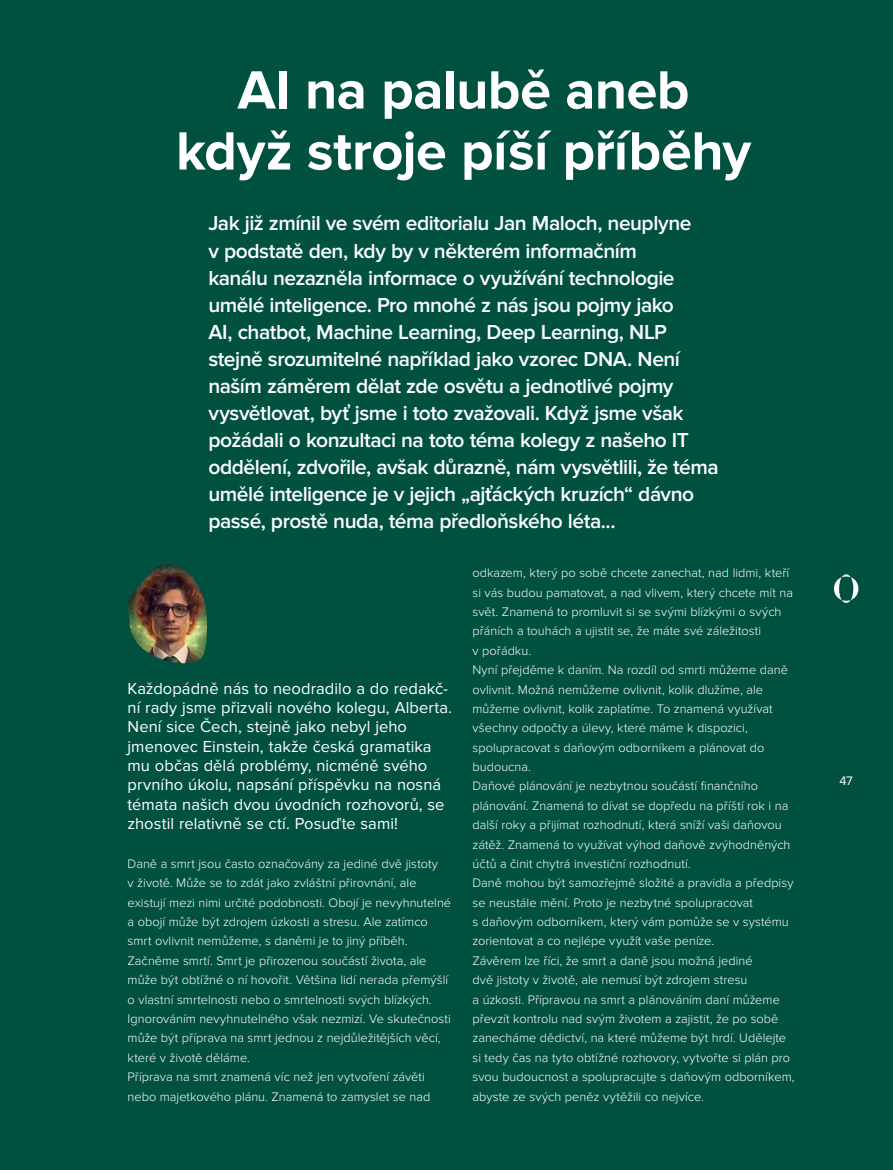
<style>
.page{position:relative;width:893px;height:1170px;background:#fff}
.page>*{position:absolute;margin:0;border:0;box-sizing:border-box;transform-origin:0 0}
.t1{font:700 55.8px/61.1px "Proxima Nova";letter-spacing:-.01em;color:#fff;text-align:center}
.t2{font:600 21px/27px "Proxima Nova";letter-spacing:-.025em;color:#fff}
.t3{font:16.5px/19.4px "Proxima Nova";letter-spacing:.005em;color:#fff}
.t4{font:300 12.75px/19.4px "Proxima Nova";color:#fff}
.t5{font:12.75px "Proxima Nova";color:#fff}
</style>
<div class="page">
<div style="left:0;top:0;width:893px;height:1169px;background:#00513f"></div>
<img style="left:127px;top:564px;width:80px;height:99px">
<svg style="left:834px;top:574px;width:24px;height:29px"></svg>
<h1 class="t1" style="left:176px;top:61px;width:577px">AI na palubě aneb když stroje píší příběhy</h1>
<p class="t2" style="left:208px;top:210px;width:512px">Jak již zmínil ve svém editorialu Jan Maloch, neuplyne<br>v podstatě den, kdy by v některém informačním<br>kanálu nezazněla informace o využívání technologie umělé inteligence. Pro mnohé z nás jsou pojmy jako<br>AI, chatbot, Machine Learning, Deep Learning, NLP stejně srozumitelné například jako vzorec DNA. Není naším záměrem dělat zde osvětu a jednotlivé pojmy vysvětlovat, byť jsme i toto zvažovali. Když jsme však požádali o konzultaci na toto téma kolegy z našeho IT oddělení, zdvořile, avšak důrazně, nám vysvětlili, že téma umělé inteligence je v jejich „ajťáckých kruzích“ dávno passé, prostě nuda, téma předloňského léta...</p>
<p class="t3" style="left:128px;top:678px;width:326px">Každopádně nás to neodradilo a do redakč&shy;ní rady jsme přizvali nového kolegu, Alberta.<br>Není sice Čech, stejně jako nebyl jeho jmenovec Einstein, takže česká gramatika mu občas dělá problémy, nicméně svého prvního úkolu, napsání příspěvku na nosná témata našich dvou úvodních rozhovorů, se zhostil relativně se ctí. Posuďte sami!</p>
<p class="t4" style="left:128px;top:854px;width:325px">Daně a smrt jsou často označovány za jediné dvě jistoty<br>v životě. Může se to zdát jako zvláštní přirovnání, ale existují mezi nimi určité podobnosti. Obojí je nevyhnutelné a obojí může být zdrojem úzkosti a stresu. Ale zatímco smrt ovlivnit nemůžeme, s daněmi je to jiný příběh.<br>Začněme smrtí. Smrt je přirozenou součástí života, ale může být obtížné o ní hovořit. Většina lidí nerada přemýšlí o vlastní smrtelnosti nebo o smrtelnosti svých blízkých.<br>Ignorováním nevyhnutelného však nezmizí. Ve skutečnosti může být příprava na smrt jednou z nejdůležitějších věcí, které v životě děláme.<br>Příprava na smrt znamená víc než jen vytvoření závěti nebo majetkového plánu. Znamená to zamyslet se nad</p>
<p class="t4" style="left:472px;top:563px;width:324px">odkazem, který po sobě chcete zanechat, nad lidmi, kteří si vás budou pamatovat, a nad vlivem, který chcete mít na svět. Znamená to promluvit si se svými blízkými o svých přáních a touhách a ujistit se, že máte své záležitosti<br>v pořádku.<br>Nyní přejděme k daním. Na rozdíl od smrti můžeme daně ovlivnit. Možná nemůžeme ovlivnit, kolik dlužíme, ale můžeme ovlivnit, kolik zaplatíme. To znamená využívat všechny odpočty a úlevy, které máme k dispozici, spolupracovat s daňovým odborníkem a plánovat do budoucna.<br>Daňové plánování je nezbytnou součástí finančního plánování. Znamená to dívat se dopředu na příští rok i na další roky a přijímat rozhodnutí, která sníží vaši daňovou zátěž. Znamená to využívat výhod daňově zvýhodněných účtů a činit chytrá investiční rozhodnutí.<br>Daně mohou být samozřejmě složité a pravidla a předpisy se neustále mění. Proto je nezbytné spolupracovat<br>s daňovým odborníkem, který vám pomůže se v systému zorientovat a co nejlépe využít vaše peníze.<br>Závěrem lze říci, že smrt a daně jsou možná jediné<br>dvě jistoty v životě, ale nemusí být zdrojem stresu<br>a úzkosti. Přípravou na smrt a plánováním daní můžeme převzít kontrolu nad svým životem a zajistit, že po sobě zanecháme dědictví, na které můžeme být hrdí. Udělejte si tedy čas na tyto obtížné rozhovory, vytvořte si plán pro svou budoucnost a spolupracujte s daňovým odborníkem, abyste ze svých peněz vytěžili co nejvíce.</p>
<p class="t5" style="left:839px;top:773px;width:15px">47</p>
</div>
